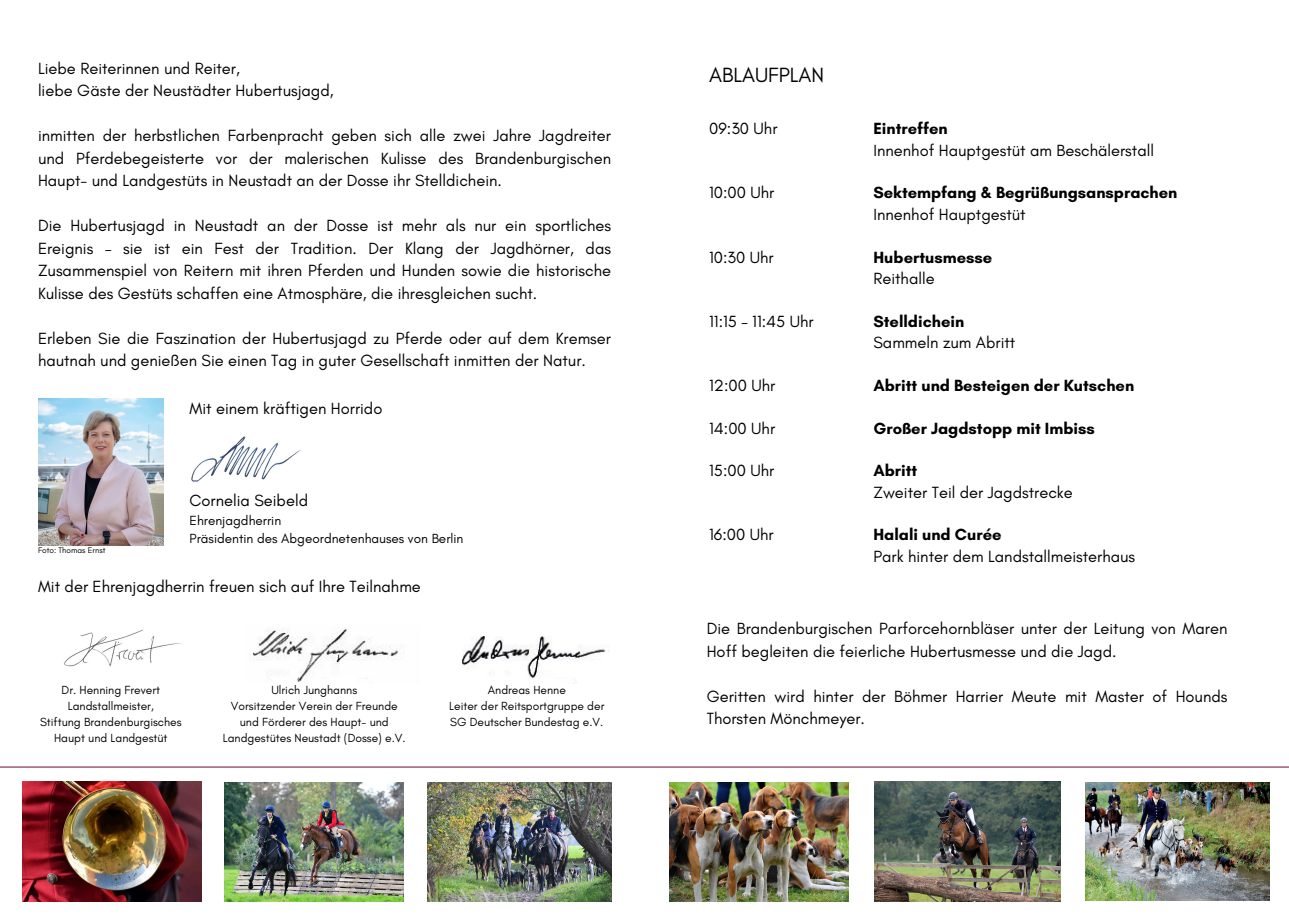
<style>
.page{position:relative;width:1289px;height:918px;background:#fff}
.page>*{position:absolute;margin:0;border:0;box-sizing:border-box;transform-origin:0 0}
.t1{font:21px "Glacial Indifference";color:#000}
.t2{font:16.5px/22.5px "Glacial Indifference";color:#000}
.t3{font:700 16.5px/21.3px "Glacial Indifference";color:#000}
.t4{font:13.5px/18px "Glacial Indifference";color:#000}
.t5{font:12px/16px "Glacial Indifference";color:#000;text-align:center}
.t6{font:8.4px "Glacial Indifference";color:#000}
.s1{font-weight:700}
.s2{font-weight:400}
</style>
<div class="page">
<img style="left:427px;top:782px;width:184px;height:120px">
<img style="left:23px;top:782px;width:179px;height:119px">
<img style="left:224px;top:782px;width:179px;height:120px">
<img style="left:1085px;top:782px;width:183px;height:118px">
<img style="left:874px;top:782px;width:185px;height:119px">
<hr style="left:0;top:766px;width:1288px;height:2px;background:#7e263c">
<img style="left:669px;top:782px;width:179px;height:120px">
<img style="left:39px;top:398px;width:124px;height:147px">
<img style="left:250px;top:628px;width:359px;height:55px">
<img style="left:64px;top:629px;width:118px;height:38px">
<img style="left:191px;top:436px;width:110px;height:46px">
<h6 class="t2" style="left:38px;top:57px;width:297px">Liebe Reiterinnen und Reiter,<br>liebe Gäste der Neustädter Hubertusjagd,</h6>
<h6 class="t2" style="left:38px;top:124px;width:574px;text-align:justify">inmitten der herbstlichen Farbenpracht geben sich alle zwei Jahre Jagdreiter und Pferdebegeisterte vor der malerischen Kulisse des Brandenburgischen Haupt- und Landgestüts in Neustadt an der Dosse ihr Stelldichein.</h6>
<h6 class="t2" style="left:38px;top:214px;width:574px;text-align:justify">Die Hubertusjagd in Neustadt an der Dosse ist mehr als nur ein sportliches Ereignis – sie ist ein Fest der Tradition. Der Klang der Jagdhörner, das Zusammenspiel von Reitern mit ihren Pferden und Hunden sowie die historische Kulisse des Gestüts schaffen eine Atmosphäre, die ihresgleichen sucht.</h6>
<h4 class="t2" style="left:38px;top:327px;width:574px">Erleben Sie die Faszination der Hubertusjagd zu Pferde oder auf dem Kremser hautnah und genießen Sie einen Tag in guter Gesellschaft inmitten der Natur.</h4>
<h4 class="t2" style="left:189px;top:397px;width:194px">Mit einem kräftigen Horrido</h4>
<p class="t6" style="left:38px;top:545px;width:69px">Foto: Thomas Ernst</p>
<p class="t2" style="left:189px;top:489px;width:120px">Cornelia Seibeld</p>
<p class="t4" style="left:189px;top:511px;width:275px">Ehrenjagdherrin<br>Präsidentin des Abgeordnetenhauses von Berlin</p>
<p class="t2" style="left:38px;top:575px;width:384px">Mit der Ehrenjagdherrin freuen sich auf Ihre Teilnahme</p>
<p class="t5" style="left:40px;top:682px;width:143px">Dr. Henning Frevert<br>Landstallmeister,<br>Stiftung Brandenburgisches<br>Haupt und Landgestüt</p>
<p class="t5" style="left:223px;top:682px;width:184px">Ulrich Junghanns<br>Vorsitzender Verein der Freunde und Förderer des Haupt- und<br>Landgestütes Neustadt (Dosse) e.V.</p>
<p class="t5" style="left:449px;top:682px;width:157px">Andreas Henne<br>Leiter der Reitsportgruppe der<br>SG Deutscher Bundestag e.V.</p>
<h4 class="t1" style="left:709px;top:62px;width:116px">ABLAUFPLAN</h4>
<h2 class="t2" style="left:709px;top:117px;width:70px">09:30 Uhr</h2>
<h4 class="t2" style="left:709px;top:181px;width:67px">10:00 Uhr</h4>
<h4 class="t2" style="left:709px;top:245px;width:66px">10:30 Uhr</h4>
<h4 class="t2" style="left:709px;top:310px;width:106px">11:15 – 11:45 Uhr</h4>
<h4 class="t2" style="left:709px;top:374px;width:68px">12:00 Uhr</h4>
<h4 class="t2" style="left:709px;top:416px;width:67px">14:00 Uhr</h4>
<h4 class="t2" style="left:709px;top:459px;width:66px">15:00 Uhr</h4>
<h4 class="t2" style="left:709px;top:523px;width:66px">16:00 Uhr</h4>
<h4 class="t2" style="left:873px;top:118px;width:282px;line-height:21.3px"><span class="s1">Eintreffen<br></span>Innenhof Hauptgestüt am Beschälerstall</h4>
<h4 class="t3" style="left:873px;top:182px;width:305px">Sektempfang &amp; Begrüßungsansprachen<br><span class="s2">Innenhof Hauptgestüt</span></h4>
<h4 class="t3" style="left:873px;top:246px;width:120px">Hubertusmesse<br><span class="s2">Reithalle</span></h4>
<h3 class="t2" style="left:873px;top:310px;width:143px;line-height:21.3px"><span class="s1">Stelldichein<br></span>Sammeln zum Abritt</h3>
<h3 class="t3" style="left:873px;top:374px;width:262px">Abritt und Besteigen der Kutschen</h3>
<h4 class="t3" style="left:873px;top:417px;width:223px">Großer Jagdstopp mit Imbiss</h4>
<h4 class="t2" style="left:873px;top:460px;width:201px;line-height:21.3px"><span class="s1">Abritt<br></span>Zweiter Teil der Jagdstrecke</h4>
<h4 class="t2" style="left:873px;top:524px;width:263px;line-height:21.3px"><span class="s1">Halali und Curée<br></span>Park hinter dem Landstallmeisterhaus</h4>
<p class="t2" style="left:706px;top:617px;width:522px">Die Brandenburgischen Parforcehornbläser unter der Leitung von Maren<br>Hoff begleiten die feierliche Hubertusmesse und die Jagd.</p>
<p class="t2" style="left:706px;top:685px;width:522px">Geritten wird hinter der Böhmer Harrier Meute mit Master of Hounds<br>Thorsten Mönchmeyer.</p>
</div>
